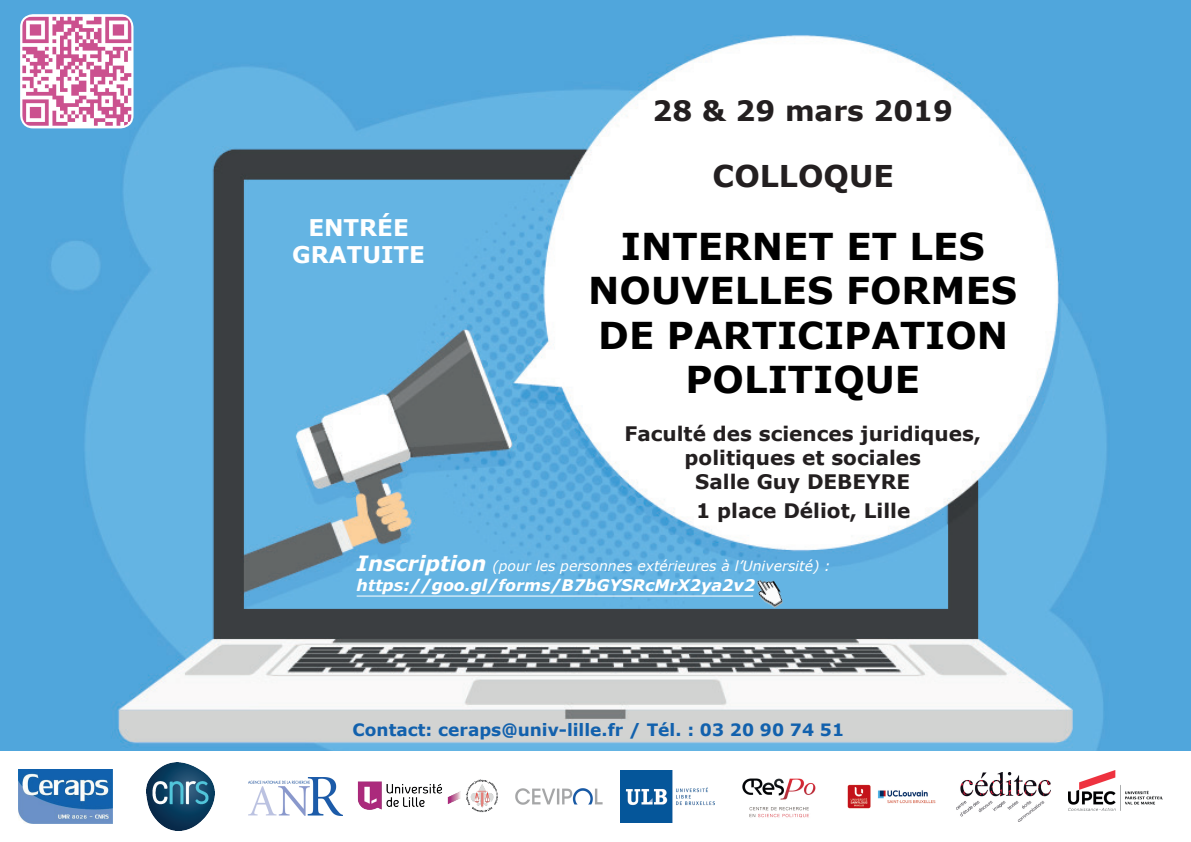
<style>
.page{position:relative;width:1191px;height:842px;background:#fff}
.page>*{position:absolute;margin:0;border:0;box-sizing:border-box;transform-origin:0 0}
.t1{font:700 37px/44.4px "Verdana";color:#000;text-align:center}
.t2{font:700 30px "Verdana";color:#231f20}
.t3{font:700 28px "Verdana";color:#231f20}
.t4{font:700 23px/27.6px "Verdana";color:#fff;text-align:center}
.t5{font:700 20px/24px "Verdana";color:#231f20;text-align:center}
.t6{font:700 17px "Verdana";color:#1261ad}
.t7{font:italic 700 16px "Verdana";color:#fff}
.t8{font:italic 14px "Verdana";color:#fff}
.s1{font-weight:700;font-size:21px}
</style>
<div class="page">
<img style="left:0;top:0;width:1191px;height:751px">
<img style="left:357px;top:779px;width:141px;height:34px">
<img style="left:248px;top:777px;width:94px;height:39px">
<img style="left:147px;top:763px;width:67px;height:67px">
<img style="left:19px;top:769px;width:94px;height:55px">
<img style="left:515px;top:788px;width:88px;height:17px">
<img style="left:621px;top:771px;width:93px;height:51px">
<img style="left:1068px;top:770px;width:94px;height:40px">
<img style="left:742px;top:778px;width:74px;height:40px">
<img style="left:847px;top:784px;width:89px;height:25px">
<img style="left:956px;top:772px;width:94px;height:49px">
<img style="left:752px;top:574px;width:34px;height:37px">
<hr style="left:357px;top:595px;width:396px;height:1px;background:#fff">
<img style="left:21px;top:15px;width:111px;height:112px">
<div style="left:20px;top:14px;width:113px;height:114px;border:2px solid #fff;border-radius:12px"></div>
<h3 class="t3" style="left:652px;top:91px;width:302px">28 &amp; 29 mars 2019</h3>
<h2 class="t2" style="left:712px;top:154px;width:183px">COLLOQUE</h2>
<h1 class="t1" style="left:588px;top:224px;width:430px">INTERNET ET LES<br>NOUVELLES FORMES<br>DE PARTICIPATION<br>POLITIQUE</h1>
<p class="t5" style="left:624px;top:422px;width:358px">Faculté des sciences juridiques, politiques et sociales<br>Salle Guy DEBEYRE</p>
<p class="t5" style="left:696px;top:498px;width:216px">1 place Déliot, Lille</p>
<p class="t8" style="left:357px;top:557px;width:475px"><span class="s1">Inscription</span> (pour les personnes extérieures à l’Université) :</p>
<p class="t7" style="left:357px;top:573px;width:400px">https://goo.gl/forms/B7bGYSRcMrX2ya2v2</p>
<p class="t4" style="left:292px;top:213px;width:134px">ENTRÉE<br>GRATUITE</p>
<p class="t6" style="left:353px;top:717px;width:493px">Contact: ceraps@univ-lille.fr / Tél. : 03 20 90 74 51</p>
</div>
